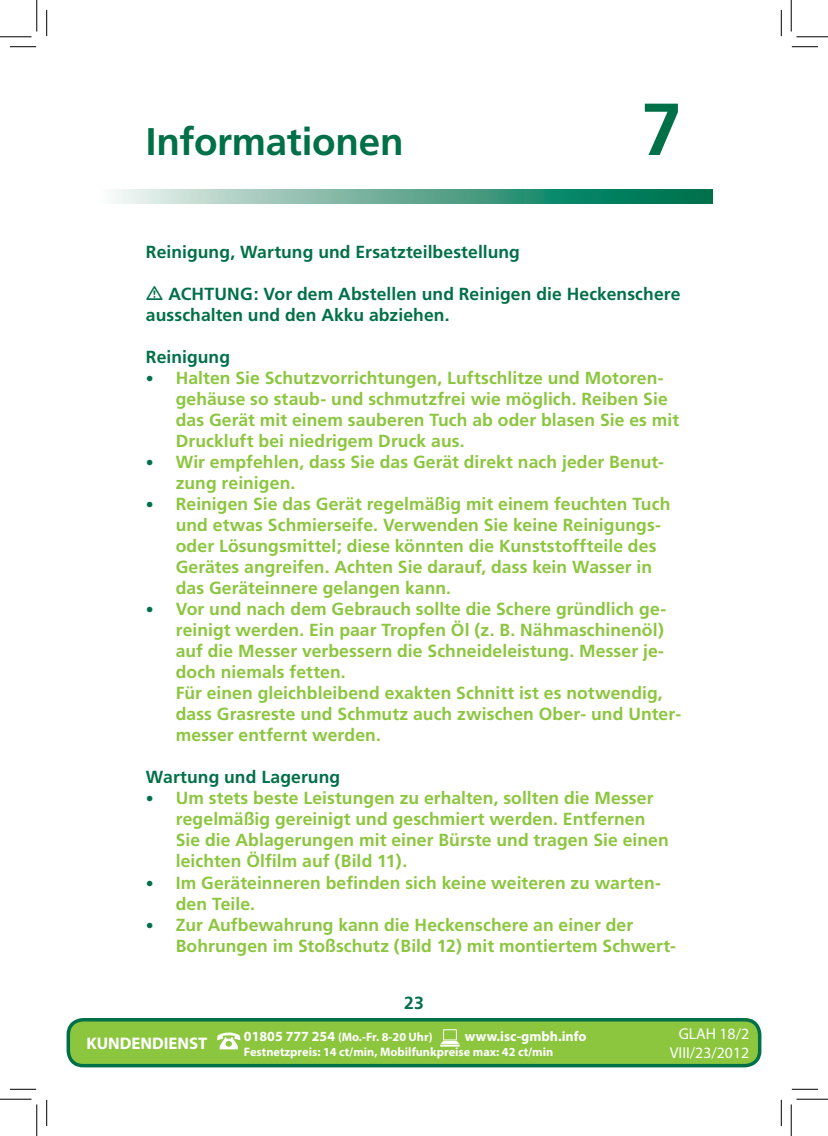
<style>
.page{position:relative;width:828px;height:1136px;background:#fff}
.page>*{position:absolute;margin:0;border:0;box-sizing:border-box;transform-origin:0 0}
.t1{font:700 73.5px "Frutiger";color:#007049}
.t2{font:700 38.5px "Frutiger";letter-spacing:-.005em;color:#007049}
.t3{font:700 17.5px/21px "Frutiger";letter-spacing:.005em;color:#8bc63e}
.t4{font:700 17.5px/21px "Frutiger";letter-spacing:.005em;color:#007049}
.t5{font:700 16.8px "Myriad Pro";color:#fff}
.t6{font:15.75px/18.9px "Myriad Pro";color:#fff;text-align:center}
.t7{font:700 14px "Myriad Pro";color:#fff}
.t8{font:700 12.25px/14.7px "Myriad Pro";color:#fff}
.s1{font-size:15.75px;color:#007049}
.s2{font-size:14px}
</style>
<div class="page">
<div style="left:68px;top:1019px;width:691px;height:46px;background:#8bc63e;border-radius:15px"></div>
<div style="left:67px;top:1017px;width:694px;height:50px;border:4px solid #007049;border-radius:15px"></div>
<svg style="left:440px;top:1029px;width:19px;height:17px"></svg>
<svg style="left:217px;top:1032px;width:23px;height:17px"></svg>
<svg style="left:114px;top:190px;width:598px;height:13px;background:#63aa95"></svg>
<svg style="left:10px;top:46px;width:26px;height:1px"></svg>
<svg style="left:791px;top:46px;width:27px;height:1px"></svg>
<svg style="left:10px;top:1088px;width:26px;height:1px"></svg>
<svg style="left:792px;top:1088px;width:26px;height:1px"></svg>
<svg style="left:46px;top:10px;width:1px;height:26px"></svg>
<svg style="left:46px;top:1099px;width:1px;height:26px"></svg>
<svg style="left:781px;top:10px;width:1px;height:26px"></svg>
<svg style="left:781px;top:1099px;width:1px;height:26px"></svg>
<hr style="left:0;top:36px;width:32px;height:1px;background:#000">
<hr style="left:796px;top:36px;width:32px;height:1px;background:#000">
<hr style="left:0;top:1098px;width:32px;height:1px;background:#000">
<hr style="left:796px;top:1098px;width:32px;height:1px;background:#000">
<hr style="left:36px;top:0;width:1px;height:31px;background:#000">
<hr style="left:36px;top:1104px;width:1px;height:31px;background:#000">
<hr style="left:790px;top:0;width:1px;height:31px;background:#000">
<hr style="left:790px;top:1104px;width:1px;height:31px;background:#000">
<h2 class="t2" style="left:146px;top:119px;width:259px">Informationen</h2>
<h1 class="t1" style="left:641px;top:86px;width:42px">7</h1>
<p class="t4" style="left:146px;top:241px;width:375px">Reinigung, Wartung und Ersatzteilbestellung</p>
<p class="t4" style="left:146px;top:283px;width:536px;text-indent:22px">ACHTUNG: Vor dem Abstellen und Reinigen die Heckenschere ausschalten und den Akku abziehen.</p>
<p class="t4" style="left:146px;top:346px;width:86px">Reinigung</p>
<p class="t3" style="left:176px;top:367px;width:505px;text-indent:-30px"><span class="s1">•</span> Halten Sie Schutzvorrichtungen, Luftschlitze und Motoren&shy;gehäuse so staub- und schmutzfrei wie möglich. Reiben Sie das Gerät mit einem sauberen Tuch ab oder blasen Sie es mit Druckluft bei niedrigem Druck aus.</p>
<p class="t3" style="left:176px;top:451px;width:489px;text-indent:-30px"><span class="s1">•</span> Wir empfehlen, dass Sie das Gerät direkt nach jeder Benut&shy;zung reinigen.</p>
<p class="t3" style="left:176px;top:493px;width:496px;text-indent:-30px"><span class="s1">•</span> Reinigen Sie das Gerät regelmäßig mit einem feuchten Tuch und etwas Schmierseife. Verwenden Sie keine Reinigungs&shy;oder Lösungsmittel; diese könnten die Kunststoffteile des Gerätes angreifen. Achten Sie darauf, dass kein Wasser in das Geräteinnere gelangen kann.</p>
<p class="t3" style="left:176px;top:598px;width:507px;text-indent:-30px"><span class="s1">•</span> Vor und nach dem Gebrauch sollte die Schere gründlich ge&shy;reinigt werden. Ein paar Tropfen Öl (z. B. Nähmaschinenöl) auf die Messer verbessern die Schneideleistung. Messer je&shy;doch niemals fetten.<br>Für einen gleichbleibend exakten Schnitt ist es notwendig, dass Grasreste und Schmutz auch zwischen Ober- und Unter&shy;messer entfernt werden.</p>
<p class="t4" style="left:146px;top:766px;width:196px">Wartung und Lagerung</p>
<p class="t3" style="left:176px;top:787px;width:494px;text-indent:-30px"><span class="s1">•</span> Um stets beste Leistungen zu erhalten, sollten die Messer regelmäßig gereinigt und geschmiert werden. Entfernen Sie die Ablagerungen mit einer Bürste und tragen Sie einen leichten Ölfilm auf (Bild 11).</p>
<p class="t3" style="left:176px;top:871px;width:486px;text-indent:-30px"><span class="s1">•</span> Im Geräteinneren befinden sich keine weiteren zu warten&shy;den Teile.</p>
<p class="t3" style="left:176px;top:913px;width:501px;text-indent:-30px"><span class="s1">•</span> Zur Aufbewahrung kann die Heckenschere an einer der<br>Bohrungen im Stoßschutz (Bild 12) mit montiertem Schwert-</p>
<p class="t4" style="left:404px;top:991px;width:21px">23</p>
<p class="t8" style="left:244px;top:1028px;width:311px"><span class="s2">01805 777 254</span> (Mo.-Fr. 8-20 Uhr)<br>Festnetzpreis: 14 ct/min, Mobilfunkpreise max: 42 ct/min</p>
<p class="t5" style="left:86px;top:1031px;width:122px">KUNDENDIENST</p>
<p class="t7" style="left:465px;top:1026px;width:123px">www.isc-gmbh.info</p>
<p class="t6" style="left:669px;top:1023px;width:81px">GLAH 18/2<br>VIII/23/2012</p>
</div>
